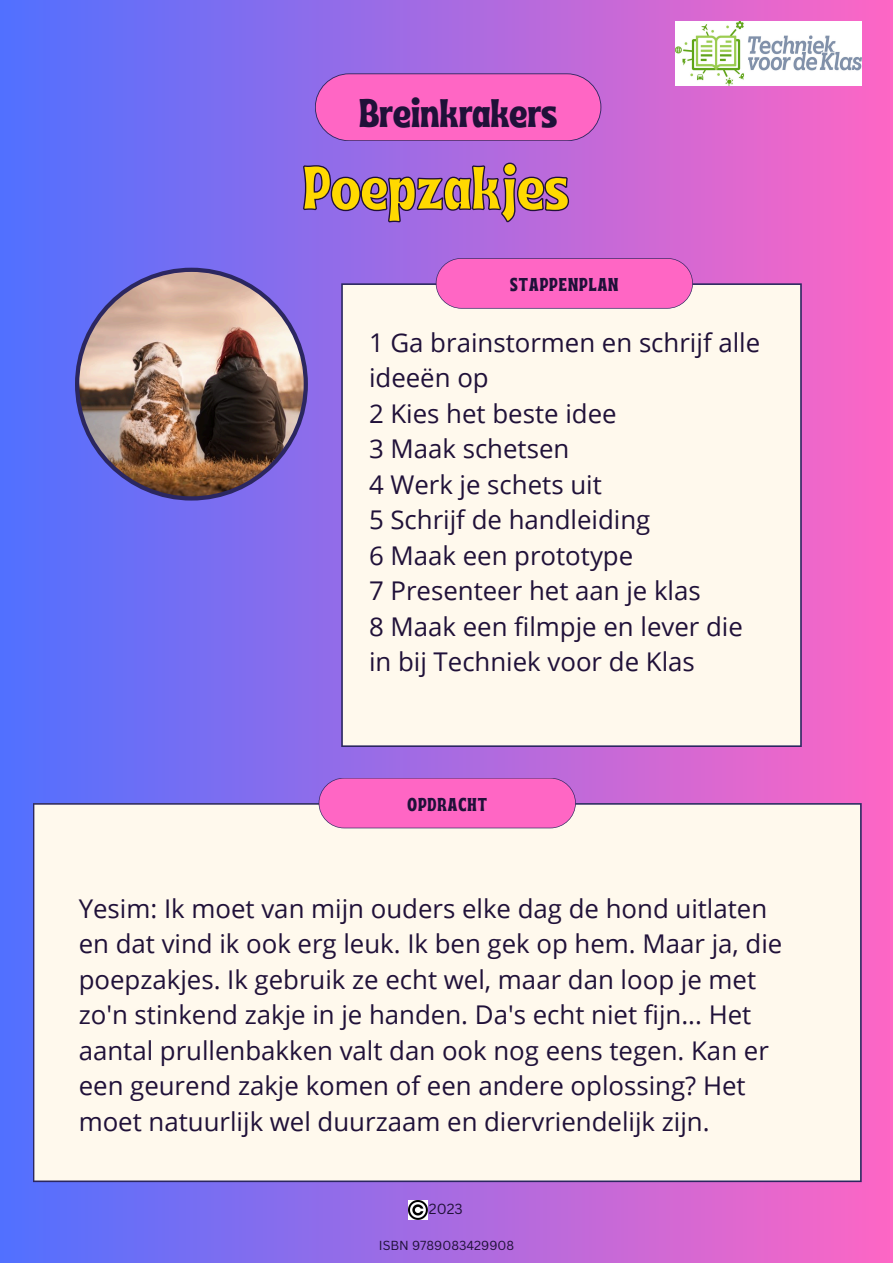
<style>
.page{position:relative;width:893px;height:1263px;background:#fff}
.page>*{position:absolute;margin:0;border:0;box-sizing:border-box;transform-origin:0 0}
.t1{font:61.35px "Ayr Tropika Island Int";color:#ffd900}
.t2{font:39.83px "Ayr Tropika Island Int";color:#201139}
.t3{font:25.8px/35.5px "Open Sans";color:#201139}
.t4{font:18.6px "Ayr Tropika Island Int";letter-spacing:.055em;color:#201139}
.t5{font:14.25px "Canva Sans";color:#201139}
.t6{font:12.75px "Canva Sans";color:#201139}
</style>
<div class="page">
<div style="left:0;top:0;width:893px;height:1263px;background:linear-gradient(to right,#5170ff,#fe66c4)"></div>
<div style="left:341px;top:283px;width:461px;height:464px;background:#fff9ed"></div>
<div style="left:33px;top:803px;width:828px;height:379px;background:#fff9ed"></div>
<svg style="left:319px;top:778px;width:257px;height:50px"></svg>
<svg style="left:315px;top:73px;width:286px;height:68px"></svg>
<img style="left:75px;top:268px;width:233px;height:232px">
<img style="left:675px;top:22px;width:186px;height:64px">
<img style="left:408px;top:1200px;width:20px;height:20px">
<svg style="left:436px;top:258px;width:257px;height:51px"></svg>
<svg style="left:302px;top:162px;width:268px;height:61px"></svg>
<p class="t2" style="left:359px;top:75px;width:199px">Breinkrakers</p>
<h1 class="t1" style="left:303px;top:129px;width:267px">Poepzakjes</h1>
<h4 class="t4" style="left:510px;top:267px;width:110px">STAPPENPLAN</h4>
<h5 class="t3" style="left:369px;top:324px;width:393px">1 Ga brainstormen en schrijf alle ideeën op<br>2 Kies het beste idee<br>3 Maak schetsen<br>4 Werk je schets uit<br>5 Schrijf de handleiding<br>6 Maak een prototype<br>7 Presenteer het aan je klas<br>8 Maak een filmpje en lever die in bij Techniek voor de Klas</h5>
<h2 class="t4" style="left:407px;top:787px;width:81px">OPDRACHT</h2>
<h3 class="t3" style="left:79px;top:890px;width:705px">Yesim: Ik moet van mijn ouders elke dag de hond uitlaten en dat vind ik ook erg leuk. Ik ben gek op hem. Maar ja, die poepzakjes. Ik gebruik ze echt wel, maar dan loop je met zo'n stinkend zakje in je handen. Da's echt niet fijn... Het aantal prullenbakken valt dan ook nog eens tegen. Kan er een geurend zakje komen of een andere oplossing? Het moet natuurlijk wel duurzaam en diervriendelijk zijn.</h3>
<h3 class="t5" style="left:429px;top:1198px;width:35px">2023</h3>
<p class="t6" style="left:379px;top:1237px;width:137px">ISBN 9789083429908</p>
</div>
